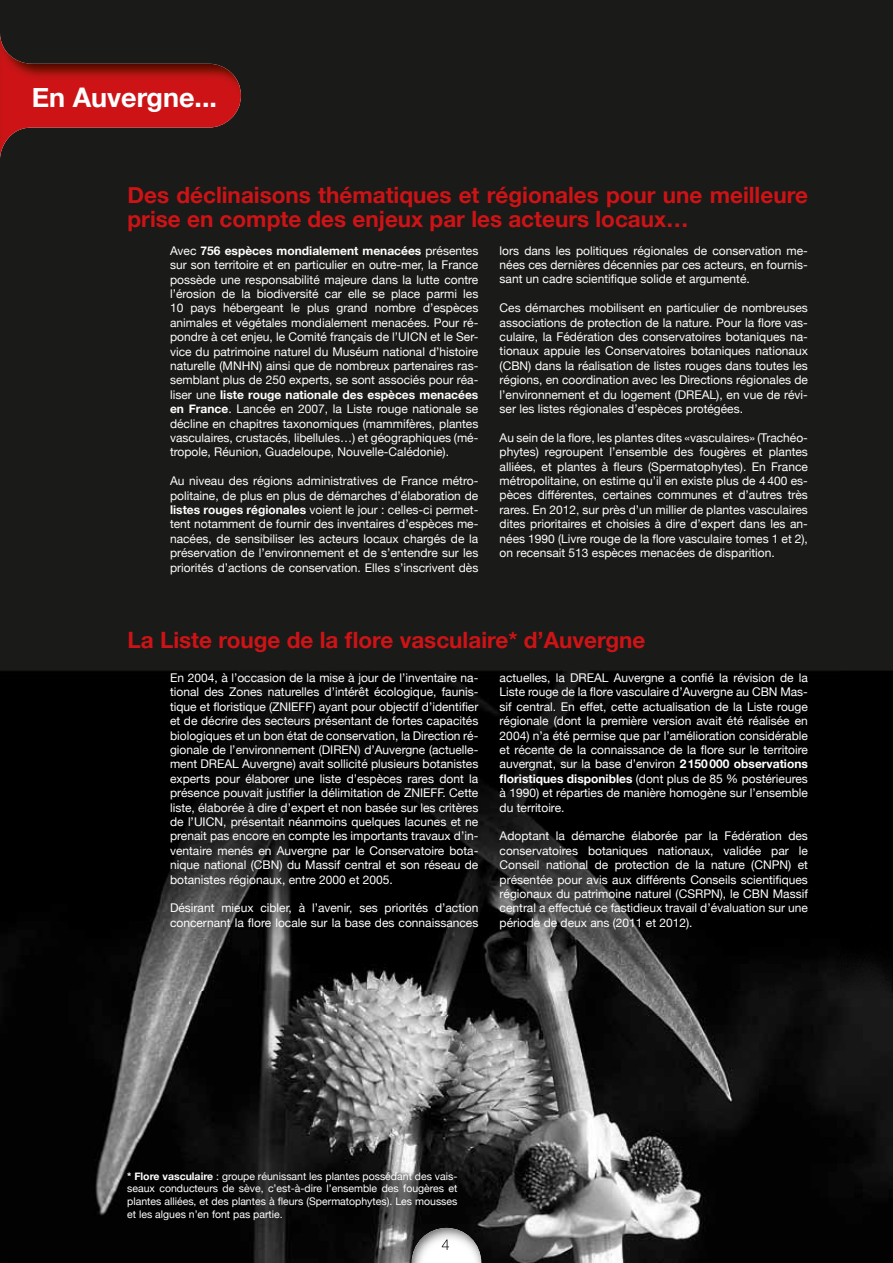
<style>
.page{position:relative;width:893px;height:1263px;background:#fff}
.page>*{position:absolute;margin:0;border:0;box-sizing:border-box;transform-origin:0 0}
.t1{font:700 27px "Helvetica Neue";color:#fff}
.t2{font:700 22.5px/24px "Helvetica Neue";color:#cd1316}
.t3{font:12px/14.4px "Helvetica Neue";color:#fff;text-align:justify}
.t4{font:10.5px/12.6px "Helvetica Neue";color:#fff;text-align:justify}
.s1{font-weight:700}
</style>
<div class="page">
<img style="left:0;top:0;width:893px;height:1263px">
<img style="left:0;top:33px;width:241px;height:126px">
<img style="left:412px;top:1228px;width:69px;height:35px">
<svg style="left:442px;top:1239px;width:7px;height:11px"></svg>
<h1 class="t1" style="left:32px;top:81px;width:187px">En Auvergne...</h1>
<h2 class="t2" style="left:128px;top:182px;width:682px">Des déclinaisons thématiques et régionales pour une meilleure prise en compte des enjeux par les acteurs locaux…</h2>
<p class="t3" style="left:170px;top:243px;width:310px">Avec <span class="s1">756 espèces mondialement menacées</span> présentes sur son territoire et en particulier en outre-mer, la France possède une responsabilité majeure dans la lutte contre l’érosion de la biodiversité car elle se place parmi les 10 pays hébergeant le plus grand nombre d’espèces animales et végétales mondialement menacées. Pour ré&shy;pondre à cet enjeu, le Comité français de l’UICN et le Ser&shy;vice du patrimoine naturel du Muséum national d’histoire naturelle (MNHN) ainsi que de nombreux partenaires ras&shy;semblant plus de 250 experts, se sont associés pour réa&shy;liser une <span class="s1">liste rouge nationale des espèces menacées en France</span>. Lancée en 2007, la Liste rouge nationale se décline en chapitres taxonomiques (mammifères, plantes vasculaires, crustacés, libellules…) et géographiques (mé&shy;tropole, Réunion, Guadeloupe, Nouvelle-Calédonie).</p>
<p class="t3" style="left:170px;top:474px;width:310px">Au niveau des régions administratives de France métro&shy;politaine, de plus en plus de démarches d’élaboration de <span class="s1">listes rouges régionales</span> voient le jour : celles-ci permet&shy;tent notamment de fournir des inventaires d’espèces me&shy;nacées, de sensibiliser les acteurs locaux chargés de la préservation de l’environnement et de s’entendre sur les priorités d’actions de conservation. Elles s’inscrivent dès</p>
<p class="t3" style="left:500px;top:243px;width:310px">lors dans les politiques régionales de conservation me&shy;nées ces dernières décennies par ces acteurs, en fournis&shy;sant un cadre scientifique solide et argumenté.</p>
<p class="t3" style="left:500px;top:300px;width:310px">Ces démarches mobilisent en particulier de nombreuses associations de protection de la nature. Pour la flore vas&shy;culaire, la Fédération des conservatoires botaniques na&shy;tionaux appuie les Conservatoires botaniques nationaux (CBN) dans la réalisation de listes rouges dans toutes les régions, en coordination avec les Directions régionales de l’environnement et du logement (DREAL), en vue de révi&shy;ser les listes régionales d’espèces protégées.</p>
<p class="t3" style="left:500px;top:430px;width:310px">Au sein de la flore, les plantes dites «vasculaires» (Trachéo&shy;phytes) regroupent l’ensemble des fougères et plantes alliées, et plantes à fleurs (Spermatophytes). En France métropolitaine, on estime qu’il en existe plus de 4 400 es&shy;pèces différentes, certaines communes et d’autres très rares. En 2012, sur près d’un millier de plantes vasculaires dites prioritaires et choisies à dire d’expert dans les an&shy;nées 1990 (Livre rouge de la flore vasculaire tomes 1 et 2), on recensait 513 espèces menacées de disparition.</p>
<h2 class="t2" style="left:128px;top:627px;width:519px">La Liste rouge de la flore vasculaire* d’Auvergne</h2>
<p class="t3" style="left:170px;top:670px;width:310px">En 2004, à l’occasion de la mise à jour de l’inventaire na&shy;tional des Zones naturelles d’intérêt écologique, faunis&shy;tique et floristique (ZNIEFF) ayant pour objectif d’identifier et de décrire des secteurs présentant de fortes capacités biologiques et un bon état de conservation, la Direction ré&shy;gionale de l’environnement (DIREN) d’Auvergne (actuelle&shy;ment DREAL Auvergne) avait sollicité plusieurs botanistes experts pour élaborer une liste d’espèces rares dont la présence pouvait justifier la délimitation de ZNIEFF. Cette liste, élaborée à dire d’expert et non basée sur les critères de l’UICN, présentait néanmoins quelques lacunes et ne prenait pas encore en compte les importants travaux d’in&shy;ventaire menés en Auvergne par le Conservatoire bota&shy;nique national (CBN) du Massif central et son réseau de botanistes régionaux, entre 2000 et 2005.</p>
<p class="t3" style="left:170px;top:901px;width:310px">Désirant mieux cibler, à l’avenir, ses priorités d’action concernant la flore locale sur la base des connaissances</p>
<p class="t3" style="left:500px;top:670px;width:310px">actuelles, la DREAL Auvergne a confié la révision de la Liste rouge de la flore vasculaire d’Auvergne au CBN Mas&shy;sif central. En effet, cette actualisation de la Liste rouge régionale (dont la première version avait été réalisée en 2004) n’a été permise que par l’amélioration considérable et récente de la connaissance de la flore sur le territoire auvergnat, sur la base d’environ <span class="s1">2 150 000 observations floristiques disponibles</span> (dont plus de 85 % postérieures à 1990) et réparties de manière homogène sur l’ensemble du territoire.</p>
<p class="t3" style="left:500px;top:829px;width:310px">Adoptant la démarche élaborée par la Fédération des conservatoires botaniques nationaux, validée par le Conseil national de protection de la nature (CNPN) et présentée pour avis aux différents Conseils scientifiques régionaux du patrimoine naturel (CSRPN), le CBN Massif central a effectué ce fastidieux travail d’évaluation sur une période de deux ans (2011 et 2012).</p>
<p class="t4" style="left:127px;top:1169px;width:332px"><span class="s1">* Flore vasculaire</span> : groupe réunissant les plantes possédant des vais&shy;seaux conducteurs de sève, c’est-à-dire l’ensemble des fougères et plantes alliées, et des plantes à fleurs (Spermatophytes). Les mousses et les algues n’en font pas partie.</p>
</div>
